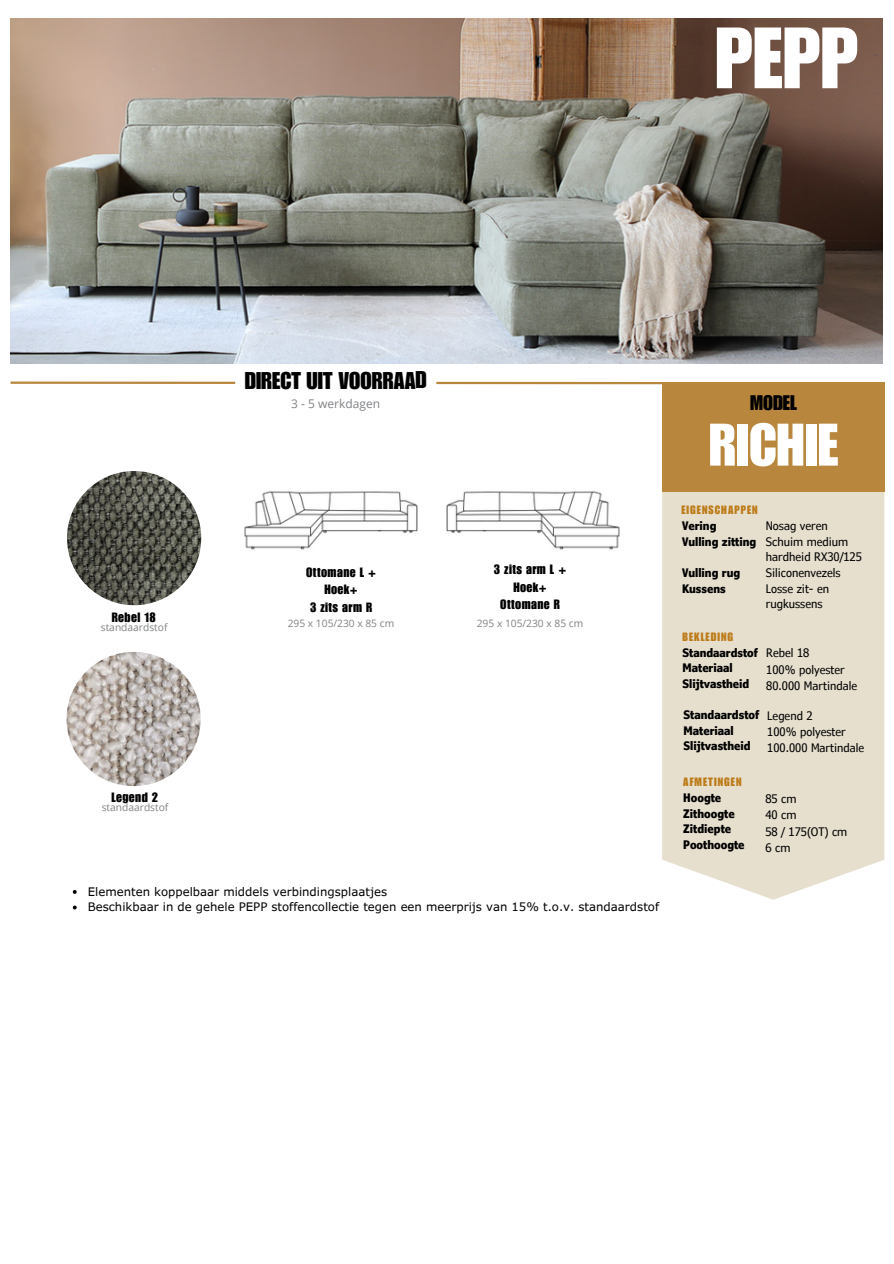
<style>
.page{position:relative;width:894px;height:1264px;background:#fff}
.page>*{position:absolute;margin:0;border:0;box-sizing:border-box;transform-origin:0 0}
.t1{font:85.05px "Impact LT Std";color:#fff}
.t2{font:58.65px "Impact LT Std";color:#fff}
.t3{font:23.55px "Impact LT Std";letter-spacing:-.005em;color:#000}
.t4{font:20.55px "Impact LT Std";color:#000}
.t5{font:13.2px "Impact LT Std";letter-spacing:.03em;color:#000}
.t6{font:12px "Open Sans";color:#808285}
.t7{font:condensed 11.7px/15.6px "Verdana Pro";color:#000}
.t8{font:700 condensed 11.7px "Verdana Pro";color:#000}
.t9{font:11.7px "Verdana Pro";color:#000}
.t10{font:11.7px "Impact LT Std";letter-spacing:.09em;color:#bd7b17}
.t11{font:10.2px "Open Sans";color:#808285}
</style>
<div class="page">
<img style="left:11px;top:18px;width:870px;height:346px">
<hr style="left:11px;top:381px;width:651px;height:3px;background:#b8873d">
<svg style="left:235px;top:381px;width:201px;height:3px"></svg>
<div style="left:662px;top:382px;width:222px;height:110px;background:#b8873d"></div>
<div style="left:662px;top:492px;width:222px;height:407px;background:#e6dfce"></div>
<img style="left:67px;top:471px;width:134px;height:134px;border-radius:50%">
<img style="left:66px;top:652px;width:135px;height:134px;border-radius:50%">
<img style="left:244px;top:491px;width:174px;height:59px">
<img style="left:446px;top:491px;width:173px;height:59px">
<svg style="left:73px;top:890px;width:4px;height:3px"></svg>
<svg style="left:73px;top:905px;width:4px;height:4px"></svg>
<p class="t1" style="left:714px;top:27px;width:145px">PEPP</p>
<p class="t3" style="left:244px;top:372px;width:184px">DIRECT UIT VOORRAAD</p>
<p class="t5" style="left:112px;top:612px;width:46px">Rebel 18</p>
<p class="t11" style="left:101px;top:620px;width:68px">standaardstof</p>
<p class="t5" style="left:111px;top:792px;width:48px">Legend 2</p>
<p class="t11" style="left:102px;top:800px;width:68px">standaardstof</p>
<p class="t6" style="left:291px;top:395px;width:90px">3 - 5 werkdagen</p>
<p class="t5" style="left:306px;top:567px;width:71px">Ottomane L +</p>
<p class="t5" style="left:324px;top:585px;width:35px">Hoek+</p>
<p class="t5" style="left:310px;top:602px;width:64px">3 zits arm R</p>
<p class="t11" style="left:288px;top:616px;width:108px">295 x 105/230 x 85 cm</p>
<p class="t5" style="left:494px;top:564px;width:74px">3 zits arm L +</p>
<p class="t5" style="left:513px;top:582px;width:35px">Hoek+</p>
<p class="t5" style="left:500px;top:599px;width:61px">Ottomane R</p>
<p class="t11" style="left:476px;top:616px;width:108px">295 x 105/230 x 85 cm</p>
<p class="t9" style="left:88px;top:884px;width:301px">Elementen koppelbaar middels verbindingsplaatjes</p>
<p class="t9" style="left:88px;top:899px;width:572px">Beschikbaar in de gehele PEPP stoffencollectie tegen een meerprijs van 15% t.o.v. standaardstof</p>
<p class="t4" style="left:750px;top:395px;width:48px">MODEL</p>
<p class="t2" style="left:708px;top:424px;width:131px">RICHIE</p>
<p class="t10" style="left:681px;top:506px;width:78px">EIGENSCHAPPEN</p>
<p class="t8" style="left:682px;top:518px;width:36px">Vering</p>
<p class="t8" style="left:682px;top:534px;width:76px">Vulling zitting</p>
<p class="t8" style="left:682px;top:565px;width:60px">Vulling rug</p>
<p class="t8" style="left:682px;top:581px;width:45px">Kussens</p>
<p class="t7" style="left:765px;top:517px;width:64px">Nosag veren</p>
<p class="t7" style="left:765px;top:533px;width:98px">Schuim medium hardheid RX30/125</p>
<p class="t7" style="left:765px;top:564px;width:76px">Siliconenvezels</p>
<p class="t7" style="left:765px;top:580px;width:65px">Losse zit- en rugkussens</p>
<p class="t10" style="left:682px;top:632px;width:52px">BEKLEDING</p>
<p class="t8" style="left:682px;top:645px;width:77px">Standaardstof</p>
<p class="t8" style="left:682px;top:660px;width:52px">Materiaal</p>
<p class="t8" style="left:682px;top:676px;width:68px">Slijtvastheid</p>
<p class="t7" style="left:766px;top:645px;width:44px">Rebel 18</p>
<p class="t7" style="left:766px;top:661px;width:80px">100% polyester</p>
<p class="t7" style="left:766px;top:677px;width:92px">80.000 Martindale</p>
<p class="t8" style="left:683px;top:707px;width:77px">Standaardstof</p>
<p class="t8" style="left:683px;top:723px;width:52px">Materiaal</p>
<p class="t8" style="left:683px;top:738px;width:69px">Slijtvastheid</p>
<p class="t7" style="left:767px;top:707px;width:47px">Legend 2</p>
<p class="t7" style="left:767px;top:723px;width:80px">100% polyester</p>
<p class="t7" style="left:767px;top:739px;width:98px">100.000 Martindale</p>
<p class="t10" style="left:683px;top:777px;width:60px">AFMETINGEN</p>
<p class="t8" style="left:683px;top:790px;width:39px">Hoogte</p>
<p class="t8" style="left:683px;top:805px;width:53px">Zithoogte</p>
<p class="t8" style="left:683px;top:821px;width:49px">Zitdiepte</p>
<p class="t8" style="left:683px;top:837px;width:63px">Poothoogte</p>
<p class="t7" style="left:765px;top:790px;width:33px">85 cm</p>
<p class="t7" style="left:765px;top:806px;width:33px">40 cm</p>
<p class="t7" style="left:765px;top:823px;width:83px">58 / 175(OT) cm</p>
<p class="t7" style="left:765px;top:839px;width:26px">6 cm</p>
</div>
